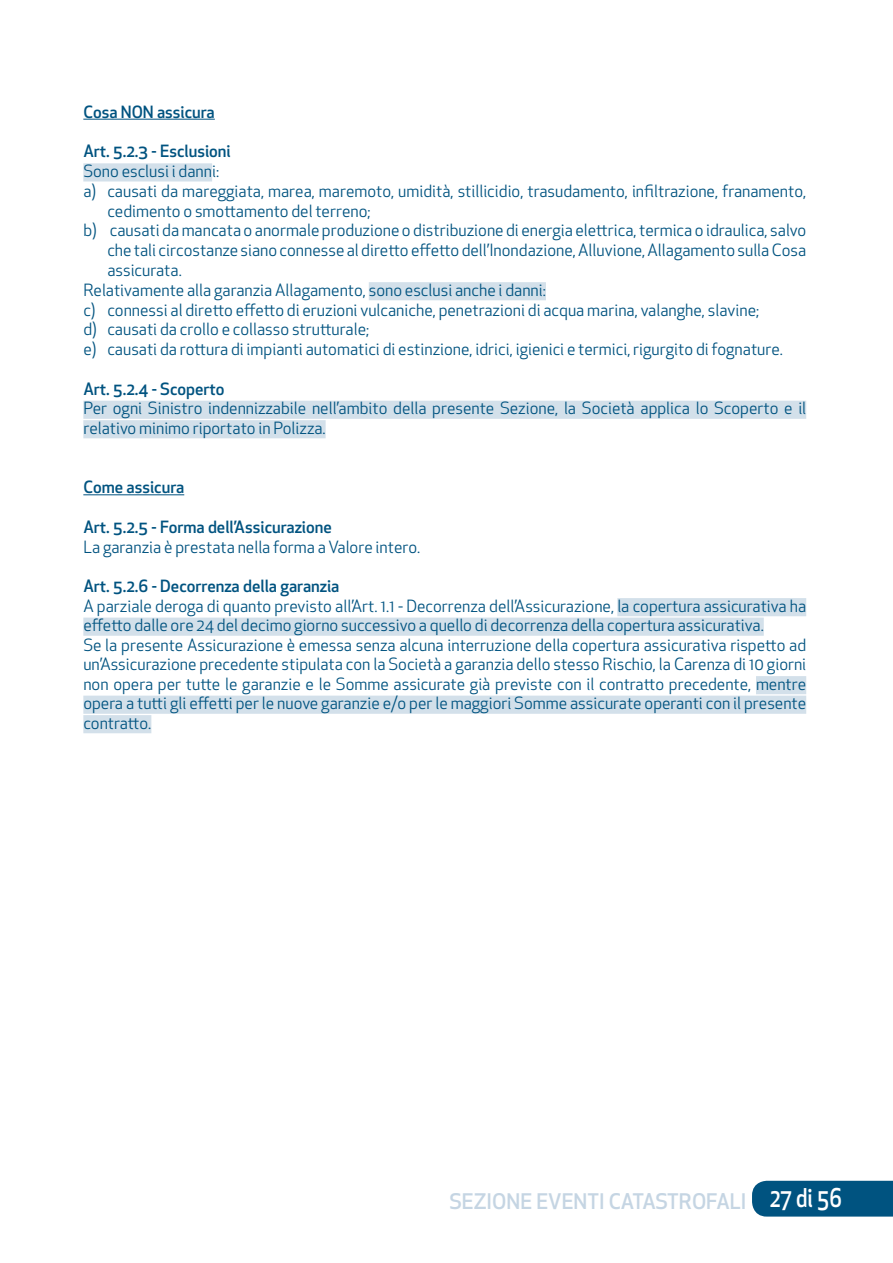
<style>
.page{position:relative;width:893px;height:1263px;background:#fff}
.page>*{position:absolute;margin:0;border:0;box-sizing:border-box;transform-origin:0 0}
.t1{font:500 25.2px "Apex New";color:#fff;scale:.83 1}
.t2{font:500 21px "Apex New";color:#c5d5e3}
.paragrafo_tabulazione{font:16.5px/19.5px "Apex New";color:#005380}
.t3{font:500 16.5px "Apex New";color:#005380}
</style>
<div class="page">
<div style="left:752px;top:1181px;width:141px;height:35px;background:#005380"></div>
<hr style="left:83px;top:119px;width:132px;height:1px;background:#005380">
<div style="left:83px;top:163px;width:129px;height:18px;background:#d3e0ea"></div>
<div style="left:369px;top:282px;width:177px;height:18px;background:#d3e0ea"></div>
<div style="left:83px;top:401px;width:723px;height:18px;background:#d3e0ea"></div>
<div style="left:83px;top:420px;width:243px;height:18px;background:#d3e0ea"></div>
<hr style="left:83px;top:495px;width:101px;height:1px;background:#005380">
<div style="left:617px;top:598px;width:189px;height:18px;background:#d3e0ea"></div>
<div style="left:83px;top:618px;width:681px;height:18px;background:#d3e0ea"></div>
<div style="left:756px;top:676px;width:50px;height:18px;background:#d3e0ea"></div>
<div style="left:83px;top:696px;width:723px;height:18px;background:#d3e0ea"></div>
<div style="left:83px;top:715px;width:68px;height:18px;background:#d3e0ea"></div>
<p class="t3" style="left:83px;top:100px;width:133px">Cosa NON assicura</p>
<p class="t3" style="left:83px;top:140px;width:149px">Art. 5.2.3 - Esclusioni</p>
<p class="paragrafo_tabulazione" style="left:83px;top:161px;width:137px">Sono esclusi i danni:</p>
<p class="paragrafo_tabulazione" style="left:107px;top:181px;width:700px;text-indent:-24px">a) causati da mareggiata, marea, maremoto, umidità, stillicidio, trasudamento, infiltrazione, franamento, cedimento o smottamento del terreno;</p>
<p class="paragrafo_tabulazione" style="left:107px;top:220px;width:700px;text-align:justify;text-indent:-24px">b) causati da mancata o anormale produzione o distribuzione di energia elettrica, termica o idraulica, salvo che tali circostanze siano connesse al diretto effetto dell’Inondazione, Alluvione, Allagamento sulla Cosa assicurata.</p>
<p class="paragrafo_tabulazione" style="left:83px;top:280px;width:464px">Relativamente alla garanzia Allagamento, sono esclusi anche i danni:</p>
<p class="paragrafo_tabulazione" style="left:83px;top:300px;width:677px">c) connessi al diretto effetto di eruzioni vulcaniche, penetrazioni di acqua marina, valanghe, slavine;</p>
<p class="paragrafo_tabulazione" style="left:83px;top:320px;width:287px">d) causati da crollo e collasso strutturale;</p>
<p class="paragrafo_tabulazione" style="left:83px;top:339px;width:701px">e) causati da rottura di impianti automatici di estinzione, idrici, igienici e termici, rigurgito di fognature.</p>
<p class="t3" style="left:83px;top:378px;width:143px">Art. 5.2.4 - Scoperto</p>
<p class="paragrafo_tabulazione" style="left:83px;top:398px;width:724px">Per ogni Sinistro indennizzabile nell’ambito della presente Sezione, la Società applica lo Scoperto e il relativo minimo riportato in Polizza.</p>
<p class="t3" style="left:83px;top:476px;width:102px">Come assicura</p>
<p class="t3" style="left:83px;top:516px;width:250px">Art. 5.2.5 - Forma dell’Assicurazione</p>
<p class="paragrafo_tabulazione" style="left:83px;top:537px;width:338px">La garanzia è prestata nella forma a Valore intero.</p>
<p class="t3" style="left:83px;top:575px;width:258px">Art. 5.2.6 - Decorrenza della garanzia</p>
<p class="paragrafo_tabulazione" style="left:83px;top:596px;width:724px">A parziale deroga di quanto previsto all’Art. 1.1 - Decorrenza dell’Assicurazione, la copertura assicurativa ha effetto dalle ore 24 del decimo giorno successivo a quello di decorrenza della copertura assicurativa.</p>
<p class="paragrafo_tabulazione" style="left:83px;top:635px;width:724px;text-align:justify">Se la presente Assicurazione è emessa senza alcuna interruzione della copertura assicurativa rispetto ad un’Assicurazione precedente stipulata con la Società a garanzia dello stesso Rischio, la Carenza di 10 giorni non opera per tutte le garanzie e le Somme assicurate già previste con il contratto precedente, mentre opera a tutti gli effetti per le nuove garanzie e/o per le maggiori Somme assicurate operanti con il presente contratto.</p>
<p class="t2" style="left:449px;top:1187px;width:299px">SEZIONE EVENTI CATASTROFALI</p>
<h1 class="t1" style="left:770px;top:1181px;width:89px">27 di 56</h1>
</div>
